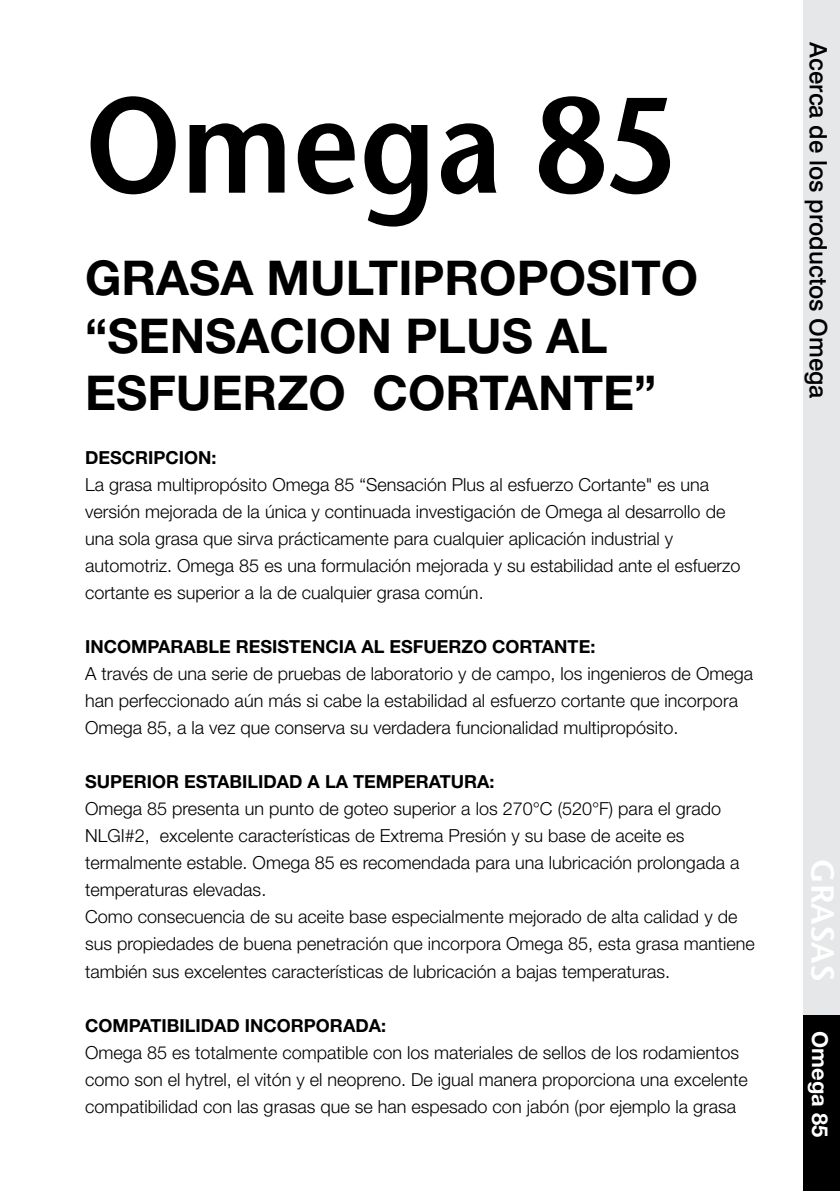
<style>
.page{position:relative;width:840px;height:1191px;background:#fff}
.page>*{position:absolute;margin:0;border:0;box-sizing:border-box;transform-origin:0 0}
.t1{font:600 135.4px "Stone Sans";color:#000;scale:.9 1}
.t2{font:700 48px/57.6px "Helvetica Neue";color:#000}
.t3{font:600 32px "Stone Sans";color:#fff}
.t4{font:500 24px "Swiss 721 BT";color:#000}
.t5{font:700 22px "Helvetica Neue";color:#fff}
.t6{font:300 18px/27px "Helvetica Neue";color:#000}
.t7{font:700 18px "Helvetica Neue";color:#000}
</style>
<div class="page">
<div style="left:802px;top:0;width:37px;height:1189px;background:#e6e7e8"></div>
<div style="left:802px;top:1015px;width:37px;height:176px;background:#000"></div>
<h1 class="t1" style="left:85px;top:61px;width:658px">Omega 85</h1>
<h2 class="t2" style="left:85px;top:248px;width:614px">GRASA MULTIPROPOSITO “SENSACION PLUS AL<br>ESFUERZO CORTANTE”</h2>
<p class="t7" style="left:85px;top:447px;width:133px">DESCRIPCION:</p>
<p class="t6" style="left:85px;top:471px;width:656px">La grasa multipropósito Omega 85 “Sensación Plus al esfuerzo Cortante" es una versión mejorada de la única y continuada investigación de Omega al desarrollo de una sola grasa que sirva prácticamente para cualquier aplicación industrial y automotriz. Omega 85 es una formulación mejorada y su estabilidad ante el esfuerzo cortante es superior a la de cualquier grasa común.</p>
<p class="t7" style="left:85px;top:636px;width:511px">INCOMPARABLE RESISTENCIA AL ESFUERZO CORTANTE:</p>
<p class="t6" style="left:85px;top:660px;width:669px">A través de una serie de pruebas de laboratorio y de campo, los ingenieros de Omega han perfeccionado aún más si cabe la estabilidad al esfuerzo cortante que incorpora<br>Omega 85, a la vez que conserva su verdadera funcionalidad multipropósito.</p>
<p class="t7" style="left:85px;top:771px;width:410px">SUPERIOR ESTABILIDAD A LA TEMPERATURA:</p>
<p class="t6" style="left:85px;top:795px;width:671px">Omega 85 presenta un punto de goteo superior a los 270°C (520°F) para el grado NLGI#2, excelente características de Extrema Presión y su base de aceite es termalmente estable. Omega 85 es recomendada para una lubricación prolongada a temperaturas elevadas.<br>Como consecuencia de su aceite base especialmente mejorado de alta calidad y de sus propiedades de buena penetración que incorpora Omega 85, esta grasa mantiene también sus excelentes características de lubricación a bajas temperaturas.</p>
<p class="t7" style="left:85px;top:1014px;width:302px">COMPATIBILIDAD INCORPORADA:</p>
<p class="t6" style="left:85px;top:1038px;width:663px">Omega 85 es totalmente compatible con los materiales de sellos de los rodamientos como son el hytrel, el vitón y el neopreno. De igual manera proporciona una excelente compatibilidad con las grasas que se han espesado con jabón (por ejemplo la grasa</p>
<h3 class="t4" style="left:832px;top:42px;width:358px;rotate:90deg">Acerca de los productos Omega</h3>
<h3 class="t3" style="left:842px;top:859px;width:124px;rotate:90deg">GRASAS</h3>
<p class="t5" style="left:833px;top:1031px;width:108px;rotate:90deg">Omega 85</p>
</div>
